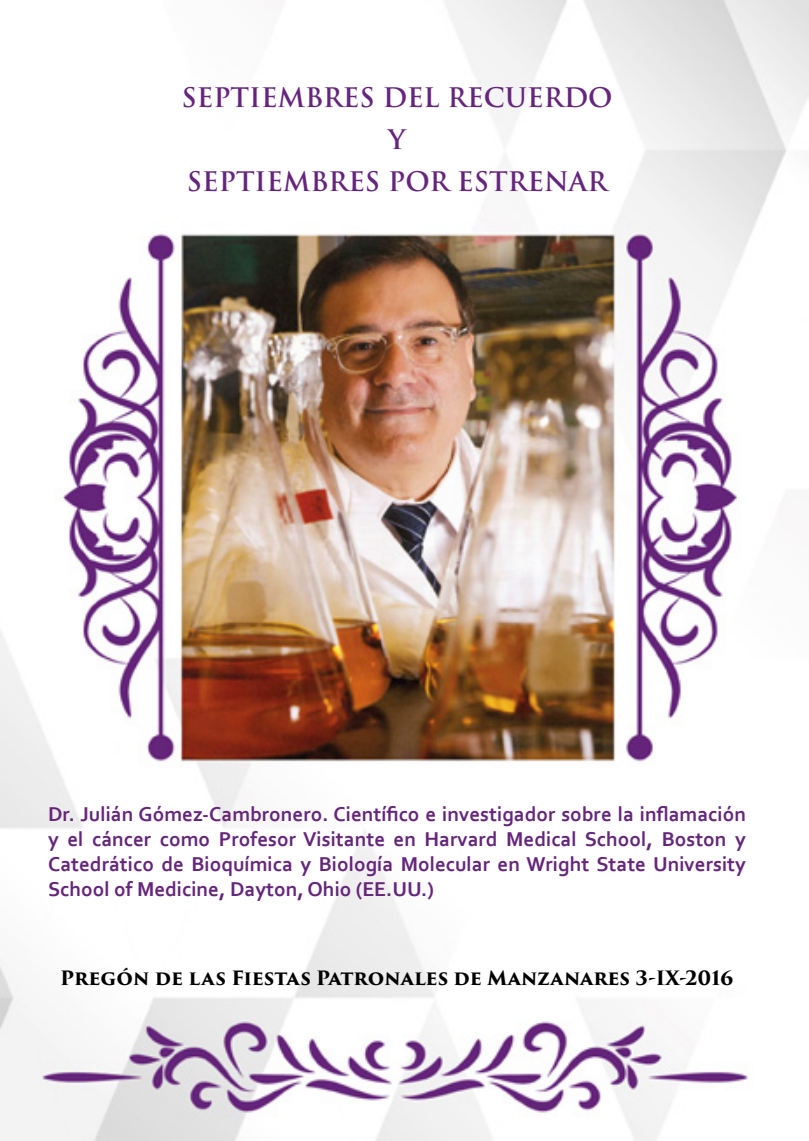
<style>
.page{position:relative;width:809px;height:1141px;background:#fff}
.page>*{position:absolute;margin:0;border:0;box-sizing:border-box;transform-origin:0 0}
.t1{font:700 26.25px/42px "Trajan Pro";color:#65257c;text-align:center}
.t2{font:700 21px/25.2px "Corbel";color:#65257b;text-align:justify}
.t3{font:700 19.25px "Trajan Pro 3";color:#000}
</style>
<div class="page">
<img style="left:0;top:0;width:809px;height:1141px">
<p class="t1" style="left:181px;top:76px;width:432px">SEPTIEMBRES DEL RECUERDO<br>Y<br>SEPTIEMBRES POR ESTRENAR</p>
<p class="t2" style="left:48px;top:800px;width:699px">Dr. Julián Gómez-Cambronero. Científico e investigador sobre la inflamación y el cáncer como Profesor Visitante en Harvard Medical School, Boston y Catedrático de Bioquímica y Biología Molecular en Wright State University School of Medicine, Dayton, Ohio (EE.UU.)</p>
<p class="t3" style="left:60px;top:964px;width:675px">Pregón de las Fiestas Patronales de Manzanares 3-IX-2016</p>
</div>
